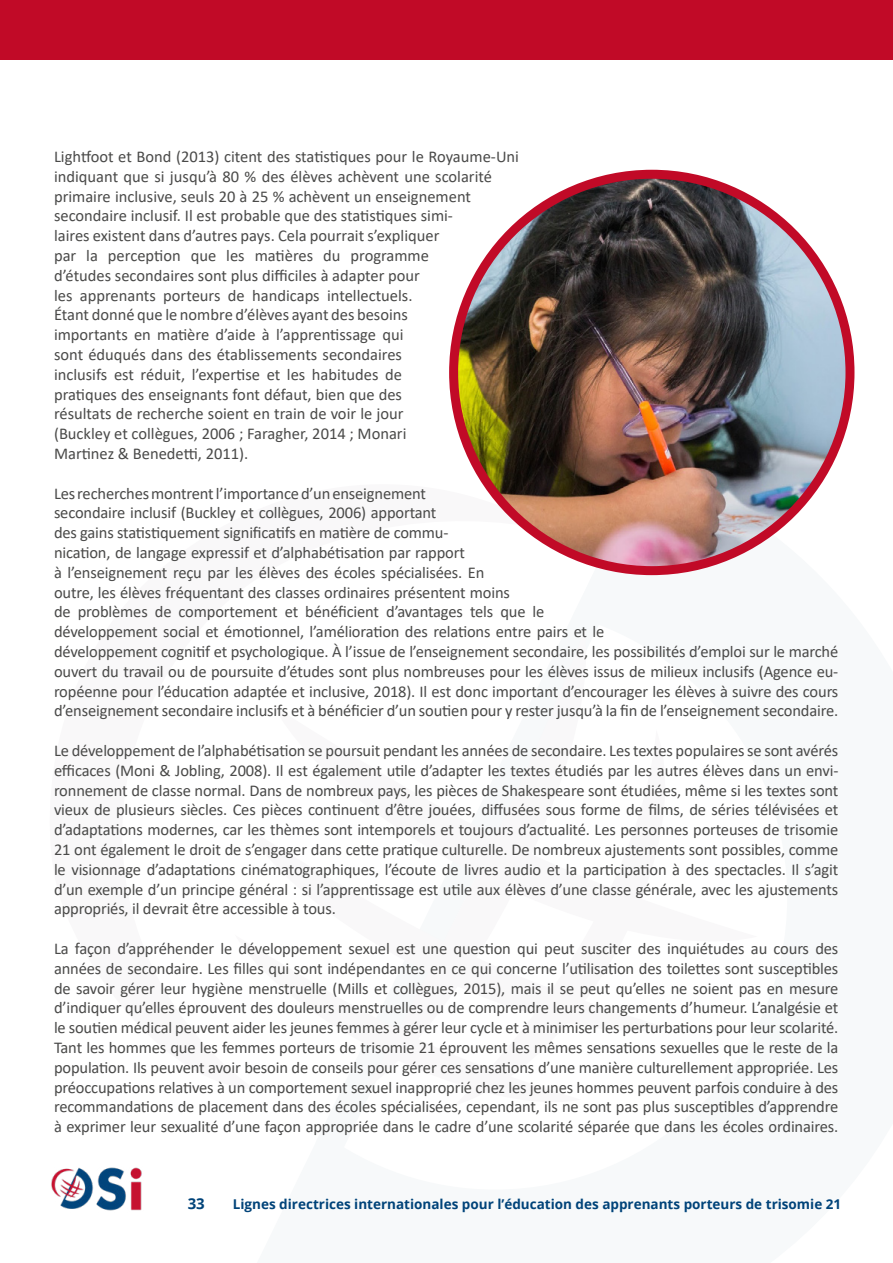
<style>
.page{position:relative;width:893px;height:1263px;background:#fff}
.page>*{position:absolute;margin:0;border:0;box-sizing:border-box;transform-origin:0 0}
.t1{font:16.5px/19.8px "Calibri";letter-spacing:-.01em;color:#4a4a49}
.t2{font:700 15px "Open Sans";color:#004379}
.t3{font:700 13.5px "Open Sans";color:#004379}
</style>
<div class="page">
<div style="left:0;top:0;width:893px;height:60px;background:#c10a27"></div>
<img style="left:51px;top:1167px;width:91px;height:44px">
<img style="left:454px;top:174px;width:396px;height:397px;border-radius:198px">
<div style="left:449px;top:170px;width:405px;height:405px;border:9px solid #c10a27;border-radius:50%"></div>
<p class="t1" style="left:54px;top:146px;width:466px">Lightfoot et Bond (2013) citent des statistiques pour le Royaume-Uni indiquant que si jusqu’à 80 % des élèves achèvent une scolarité primaire inclusive, seuls 20 à 25 % achèvent un enseignement secondaire inclusif. Il est probable que des statistiques simi-<br>laires existent dans d’autres pays. Cela pourrait s’expliquer<br>par la perception que les matières du programme<br>d’études secondaires sont plus difficiles à adapter pour<br>les apprenants porteurs de handicaps intellectuels.<br>Étant donné que le nombre d’élèves ayant des besoins<br>importants en matière d’aide à l’apprentissage qui<br>sont éduqués dans des établissements secondaires<br>inclusifs est réduit, l’expertise et les habitudes de<br>pratiques des enseignants font défaut, bien que des<br>résultats de recherche soient en train de voir le jour<br>(Buckley et collègues, 2006 ; Faragher, 2014 ; Monari<br>Martinez &amp; Benedetti, 2011).</p>
<p class="t1" style="left:54px;top:483px;width:786px">Les recherches montrent l’importance d’un enseignement<br>secondaire inclusif (Buckley et collègues, 2006) apportant<br>des gains statistiquement significatifs en matière de commu-<br>nication, de langage expressif et d’alphabétisation par rapport<br>à l’enseignement reçu par les élèves des écoles spécialisées. En<br>outre, les élèves fréquentant des classes ordinaires présentent moins<br>de problèmes de comportement et bénéficient d’avantages tels que le<br>développement social et émotionnel, l’amélioration des relations entre pairs et le<br>développement cognitif et psychologique. À l’issue de l’enseignement secondaire, les possibilités d’emploi sur le marché ouvert du travail ou de poursuite d’études sont plus nombreuses pour les élèves issus de milieux inclusifs (Agence eu&shy;ropéenne pour l’éducation adaptée et inclusive, 2018). Il est donc important d’encourager les élèves à suivre des cours d’enseignement secondaire inclusifs et à bénéficier d’un soutien pour y rester jusqu’à la fin de l’enseignement secondaire.</p>
<p class="t1" style="left:54px;top:740px;width:786px;text-align:justify">Le développement de l’alphabétisation se poursuit pendant les années de secondaire. Les textes populaires se sont avérés efficaces (Moni &amp; Jobling, 2008). Il est également utile d’adapter les textes étudiés par les autres élèves dans un envi&shy;ronnement de classe normal. Dans de nombreux pays, les pièces de Shakespeare sont étudiées, même si les textes sont vieux de plusieurs siècles. Ces pièces continuent d’être jouées, diffusées sous forme de films, de séries télévisées et d’adaptations modernes, car les thèmes sont intemporels et toujours d’actualité. Les personnes porteuses de trisomie 21 ont également le droit de s’engager dans cette pratique culturelle. De nombreux ajustements sont possibles, comme le visionnage d’adaptations cinématographiques, l’écoute de livres audio et la participation à des spectacles. Il s’agit d’un exemple d’un principe général : si l’apprentissage est utile aux élèves d’une classe générale, avec les ajustements appropriés, il devrait être accessible à tous.</p>
<p class="t1" style="left:54px;top:938px;width:786px;text-align:justify">La façon d’appréhender le développement sexuel est une question qui peut susciter des inquiétudes au cours des années de secondaire. Les filles qui sont indépendantes en ce qui concerne l’utilisation des toilettes sont susceptibles de savoir gérer leur hygiène menstruelle (Mills et collègues, 2015), mais il se peut qu’elles ne soient pas en mesure d’indiquer qu’elles éprouvent des douleurs menstruelles ou de comprendre leurs changements d’humeur. L’analgésie et le soutien médical peuvent aider les jeunes femmes à gérer leur cycle et à minimiser les perturbations pour leur scolarité.<br>Tant les hommes que les femmes porteurs de trisomie 21 éprouvent les mêmes sensations sexuelles que le reste de la population. Ils peuvent avoir besoin de conseils pour gérer ces sensations d’une manière culturellement appropriée. Les préoccupations relatives à un comportement sexuel inapproprié chez les jeunes hommes peuvent parfois conduire à des recommandations de placement dans des écoles spécialisées, cependant, ils ne sont pas plus susceptibles d’apprendre à exprimer leur sexualité d’une façon appropriée dans le cadre d’une scolarité séparée que dans les écoles ordinaires.</p>
<p class="t2" style="left:188px;top:1192px;width:19px">33</p>
<p class="t3" style="left:233px;top:1194px;width:610px">Lignes directrices internationales pour l’éducation des apprenants porteurs de trisomie 21</p>
</div>
